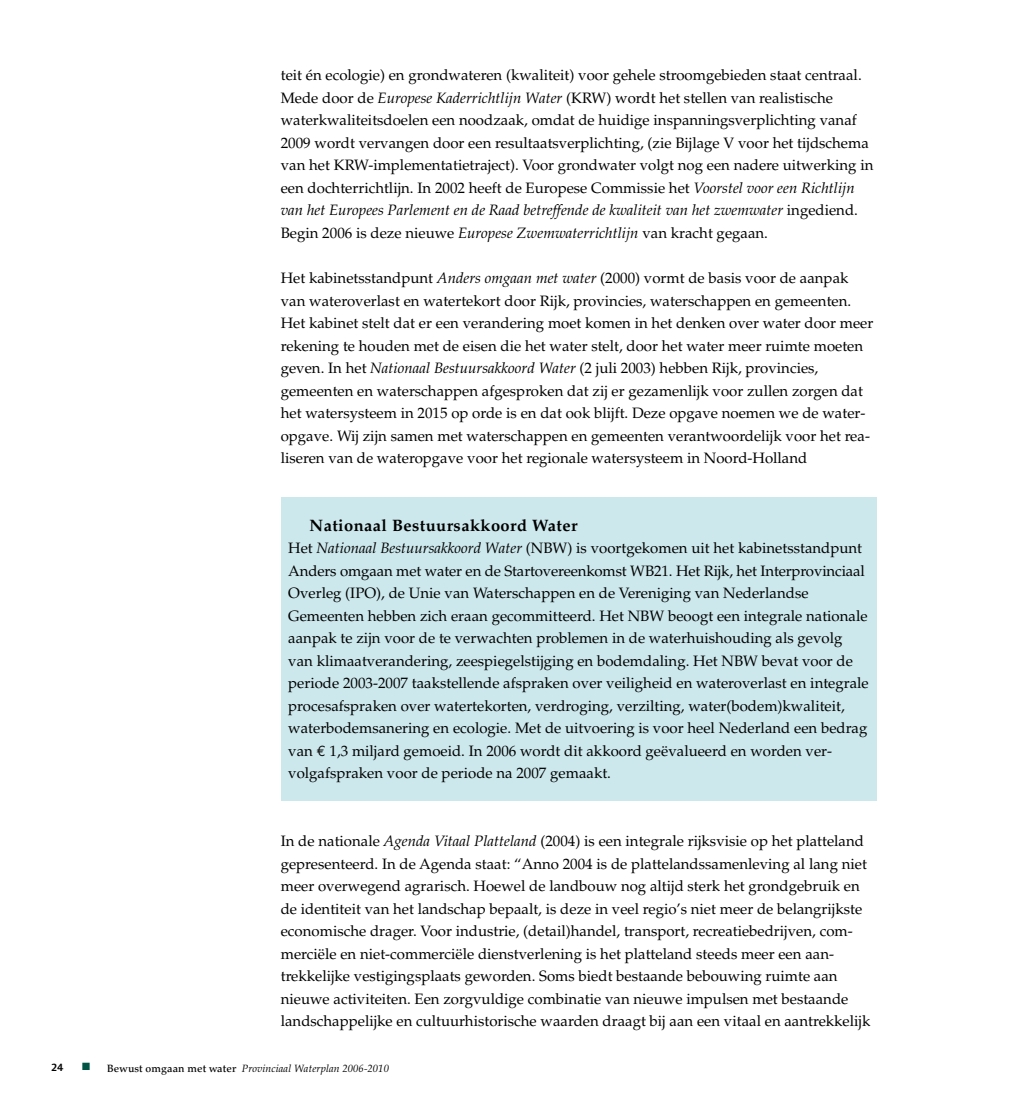
<style>
.page{position:relative;width:1021px;height:1115px;background:#fff}
.page>*{position:absolute;margin:0;border:0;box-sizing:border-box;transform-origin:0 0}
.t1{font:700 16.5px "Palatino";letter-spacing:.025em;color:#000}
.t2{font:15px/22.5px "Palatino";color:#000}
.t3{font:italic 10.5px "Palatino";letter-spacing:.01em;color:#000}
.t4{font:700 10.5px "Linotype Syntax";color:#000}
.s1{font-style:italic}
.s2{font-family:"Euro Mono"}
.s3{color:#015544}
.s4{font-weight:500;font-style:normal}
</style>
<div class="page">
<div style="left:281px;top:497px;width:595px;height:303px;background:#cce8ec"></div>
<p class="t2" style="left:281px;top:66px;width:594px">teit én ecologie) en grondwateren (kwaliteit) voor gehele stroomgebieden staat centraal.<br>Mede door de <span class="s1">Europese Kaderrichtlijn Water</span> (KRW) wordt het stellen van realistische waterkwaliteitsdoelen een noodzaak, omdat de huidige inspanningsverplichting vanaf 2009 wordt vervangen door een resultaatsverplichting, (zie Bijlage V voor het tijdschema van het KRW-implementatietraject). Voor grondwater volgt nog een nadere uitwerking in een dochterrichtlijn. In 2002 heeft de Europese Commissie het <span class="s1">Voorstel voor een Richtlijn van het Europees Parlement en de Raad betreffende de kwaliteit van het zwemwater</span> ingediend.<br>Begin 2006 is deze nieuwe <span class="s1">Europese Zwemwaterrichtlijn</span> van kracht gegaan.</p>
<p class="t2" style="left:281px;top:268px;width:594px">Het kabinetsstandpunt <span class="s1">Anders omgaan met water</span> (2000) vormt de basis voor de aanpak van wateroverlast en watertekort door Rijk, provincies, waterschappen en gemeenten.<br>Het kabinet stelt dat er een verandering moet komen in het denken over water door meer rekening te houden met de eisen die het water stelt, door het water meer ruimte moeten geven. In het <span class="s1">Nationaal Bestuursakkoord Water</span> (2 juli 2003) hebben Rijk, provincies, gemeenten en waterschappen afgesproken dat zij er gezamenlijk voor zullen zorgen dat het watersysteem in 2015 op orde is en dat ook blijft. Deze opgave noemen we de water&shy;opgave. Wij zijn samen met waterschappen en gemeenten verantwoordelijk voor het rea&shy;liseren van de wateropgave voor het regionale watersysteem in Noord-Holland</p>
<p class="t1" style="left:309px;top:518px;width:269px">Nationaal Bestuursakkoord Water</p>
<p class="t2" style="left:288px;top:538px;width:582px">Het <span class="s1">Nationaal Bestuursakkoord Water</span> (NBW) is voortgekomen uit het kabinetsstandpunt Anders omgaan met water en de Startovereenkomst WB21. Het Rijk, het Interprovinciaal Overleg (IPO), de Unie van Waterschappen en de Vereniging van Nederlandse Gemeenten hebben zich eraan gecommitteerd. Het NBW beoogt een integrale nationale aanpak te zijn voor de te verwachten problemen in de waterhuishouding als gevolg van klimaatverandering, zeespiegelstijging en bodemdaling. Het NBW bevat voor de periode 2003-2007 taakstellende afspraken over veiligheid en wateroverlast en integrale procesafspraken over watertekorten, verdroging, verzilting, water(bodem)kwaliteit, waterbodemsanering en ecologie. Met de uitvoering is voor heel Nederland een bedrag van <span class="s2">€</span> 1,3 miljard gemoeid. In 2006 wordt dit akkoord geëvalueerd en worden ver&shy;volgafspraken voor de periode na 2007 gemaakt.</p>
<p class="t2" style="left:281px;top:831px;width:591px">In de nationale <span class="s1">Agenda Vitaal Platteland</span> (2004) is een integrale rijksvisie op het platteland gepresenteerd. In de Agenda staat: “Anno 2004 is de plattelandssamenleving al lang niet meer overwegend agrarisch. Hoewel de landbouw nog altijd sterk het grondgebruik en de identiteit van het landschap bepaalt, is deze in veel regio’s niet meer de belangrijkste economische drager. Voor industrie, (detail)handel, transport, recreatiebedrijven, com&shy;merciële en niet-commerciële dienstverlening is het platteland steeds meer een aan&shy;trekkelijke vestigingsplaats geworden. Soms biedt bestaande bebouwing ruimte aan nieuwe activiteiten. Een zorgvuldige combinatie van nieuwe impulsen met bestaande landschappelijke en cultuurhistorische waarden draagt bij aan een vitaal en aantrekkelijk</p>
<p class="t4" style="left:51px;top:1063px;width:14px">24</p>
<p class="t3" style="left:82px;top:1063px;width:308px"><span class="s3">■</span> <span class="s4">Bewust omgaan met water</span> Provinciaal Waterplan 2006-2010</p>
</div>
